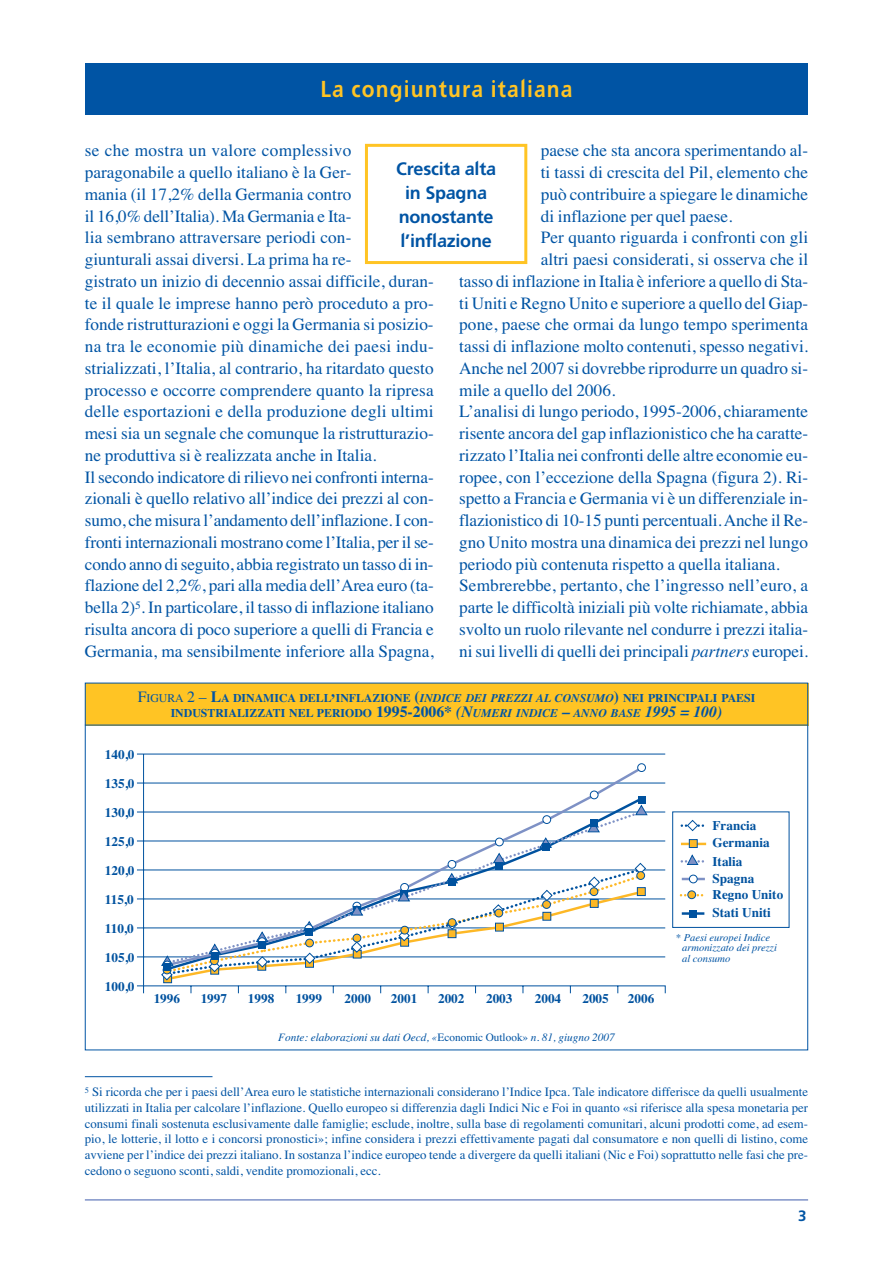
<style>
.page{position:relative;width:893px;height:1263px;background:#fff}
.page>*{position:absolute;margin:0;border:0;box-sizing:border-box;transform-origin:0 0}
.t1{font:23.1px "Freeway Demi";letter-spacing:.055em;color:#ffc424;scale:.91 1}
.t2{font:18px/24px "Freeway Demi";letter-spacing:-.015em;color:#0054a4;text-align:center}
.t3{font:17.25px/21.8px "Times";color:#0054a4}
.t4{font:15px "Freeway Demi";color:#0054a4}
.t5{font:700 13.2px/17.7px "Times";color:#00529f}
.t6{font:12.75px/15.8px "Times";color:#0054a4;text-align:justify}
.t7{font:700 11.85px/15px "Times";color:#0054a4;text-align:center}
.t8{font:italic 11.25px "Times";color:#0054a4}
.t9{font:italic 10.5px/10.5px "Times";color:#0054a4}
.s1{font-style:italic}
.s2{font-weight:400;font-size:15.75px}
.s3{font-weight:400}
.s4{font-size:15.75px}
.s5{font-style:italic;font-size:15.75px}
.s6{font-style:normal}
</style>
<div class="page">
<hr style="left:85px;top:1199px;width:723px;height:2px;background:#8093c8">
<div style="left:85px;top:64px;width:722px;height:51px;background:#0054a4"></div>
<div style="left:85px;top:683px;width:723px;height:42px;background:#ffc424"></div>
<div style="left:672px;top:811px;width:117px;height:117px;border:1px solid #00529f"></div>
<hr style="left:681px;top:843px;width:25px;height:2px;background:#fdb826">
<hr style="left:681px;top:912px;width:23px;height:3px;background:#00529f">
<svg style="left:681px;top:819px;width:24px;height:13px"></svg>
<svg style="left:698px;top:860px;width:6px;height:5px"></svg>
<hr style="left:681px;top:878px;width:24px;height:2px;background:#7e91c5">
<svg style="left:137px;top:839px;width:561px;height:155px"></svg>
<hr style="left:143px;top:754px;width:1px;height:232px;background:#00529f">
<hr style="left:137px;top:956px;width:528px;height:1px;background:#00529f">
<hr style="left:137px;top:928px;width:528px;height:1px;background:#00529f">
<hr style="left:137px;top:899px;width:528px;height:1px;background:#00529f">
<hr style="left:137px;top:870px;width:528px;height:1px;background:#00529f">
<hr style="left:137px;top:841px;width:528px;height:1px;background:#00529f">
<hr style="left:137px;top:812px;width:528px;height:1px;background:#00529f">
<hr style="left:137px;top:783px;width:528px;height:1px;background:#00529f">
<hr style="left:137px;top:754px;width:528px;height:1px;background:#00529f">
<svg style="left:164px;top:769px;width:481px;height:35px"></svg>
<div style="left:163px;top:974px;width:9px;height:9px;border:1px solid #00529f"></div>
<div style="left:637px;top:764px;width:8px;height:8px;background:#fff;border-radius:50%"></div>
<div style="left:637px;top:763px;width:9px;height:9px;border:1px solid #00529f;border-radius:50%"></div>
<div style="left:590px;top:791px;width:8px;height:8px;background:#fff;border-radius:50%"></div>
<div style="left:590px;top:791px;width:8px;height:8px;border:1px solid #00529f;border-radius:50%"></div>
<div style="left:637px;top:796px;width:8px;height:8px;background:#00529f"></div>
<svg style="left:161px;top:804px;width:487px;height:178px"></svg>
<div style="left:305px;top:925px;width:8px;height:7px;background:#fff;border-radius:50%"></div>
<div style="left:304px;top:924px;width:9px;height:9px;border:1px solid #00529f;border-radius:50%"></div>
<div style="left:258px;top:938px;width:8px;height:8px;background:#fff;border-radius:50%"></div>
<div style="left:258px;top:937px;width:8px;height:9px;border:1px solid #00529f;border-radius:50%"></div>
<div style="left:211px;top:949px;width:8px;height:8px;background:#fff;border-radius:50%"></div>
<div style="left:211px;top:949px;width:8px;height:8px;border:1px solid #00529f;border-radius:50%"></div>
<div style="left:163px;top:961px;width:8px;height:8px;border:1px solid #00529f;border-radius:50%"></div>
<div style="left:305px;top:928px;width:8px;height:8px;background:#00529f"></div>
<div style="left:258px;top:941px;width:8px;height:8px;background:#00529f"></div>
<div style="left:211px;top:952px;width:8px;height:8px;background:#00529f"></div>
<div style="left:163px;top:963px;width:8px;height:8px;background:#00529f"></div>
<hr style="left:85px;top:725px;width:723px;height:1px;background:#0054a4">
<hr style="left:85px;top:1076px;width:127px;height:1px;background:#0054a4">
<div style="left:365px;top:144px;width:162px;height:120px;border:3px solid #ffc424"></div>
<h1 class="t1" style="left:320px;top:79px;width:278px">La congiuntura italiana</h1>
<p class="t3" style="left:85px;top:141px;width:350px">se che mostra un valore complessivo paragonabile a quello italiano è la Ger-<br>mania (il 17,2% della Germania contro<br>il 16,0% dell’Italia). Ma Germania e Ita-<br>lia sembrano attraversare periodi con-<br>giunturali assai diversi. La prima ha re-<br>gistrato un inizio di decennio assai difficile, duran&shy;te il quale le imprese hanno però proceduto a pro&shy;fonde ristrutturazioni e oggi la Germania si posizio&shy;na tra le economie più dinamiche dei paesi indu&shy;strializzati, l’Italia, al contrario, ha ritardato questo processo e occorre comprendere quanto la ripresa delle esportazioni e della produzione degli ultimi mesi sia un segnale che comunque la ristrutturazio&shy;ne produttiva si è realizzata anche in Italia.<br>Il secondo indicatore di rilievo nei confronti interna&shy;zionali è quello relativo all’indice dei prezzi al con&shy;sumo, che misura l’andamento dell’inflazione. I con&shy;fronti internazionali mostrano come l’Italia, per il se&shy;condo anno di seguito, abbia registrato un tasso di in&shy;flazione del 2,2%, pari alla media dell’Area euro (ta&shy;bella 2)<sup>5</sup>. In particolare, il tasso di inflazione italiano risulta ancora di poco superiore a quelli di Francia e Germania, ma sensibilmente inferiore alla Spagna,</p>
<p class="t3" style="left:541px;top:141px;width:269px">paese che sta ancora sperimentando al-</p>
<p class="t2" style="left:396px;top:158px;width:102px">Crescita alta in Spagna nonostante l’inflazione</p>
<p class="t3" style="left:541px;top:163px;width:269px">ti tassi di crescita del Pil, elemento che</p>
<p class="t3" style="left:541px;top:185px;width:269px">può contribuire a spiegare le dinamiche</p>
<p class="t3" style="left:541px;top:207px;width:193px">di inflazione per quel paese.</p>
<p class="t3" style="left:541px;top:228px;width:269px">Per quanto riguarda i confronti con gli</p>
<p class="t3" style="left:541px;top:250px;width:269px">altri paesi considerati, si osserva che il</p>
<p class="t3" style="left:459px;top:272px;width:350px">tasso di inflazione in Italia è inferiore a quello di Sta-</p>
<p class="t3" style="left:459px;top:294px;width:350px">ti Uniti e Regno Unito e superiore a quello del Giap-</p>
<p class="t3" style="left:459px;top:315px;width:350px">pone, paese che ormai da lungo tempo sperimenta</p>
<p class="t3" style="left:459px;top:337px;width:350px">tassi di inflazione molto contenuti, spesso negativi.</p>
<p class="t3" style="left:459px;top:359px;width:350px">Anche nel 2007 si dovrebbe riprodurre un quadro si-</p>
<p class="t3" style="left:459px;top:381px;width:158px">mile a quello del 2006.</p>
<p class="t3" style="left:459px;top:402px;width:350px">L’analisi di lungo periodo, 1995-2006, chiaramente</p>
<p class="t3" style="left:459px;top:424px;width:350px">risente ancora del gap inflazionistico che ha caratte-</p>
<p class="t3" style="left:459px;top:446px;width:350px">rizzato l’Italia nei confronti delle altre economie eu-</p>
<p class="t3" style="left:459px;top:468px;width:350px">ropee, con l’eccezione della Spagna (figura 2). Ri-</p>
<p class="t3" style="left:459px;top:489px;width:350px">spetto a Francia e Germania vi è un differenziale in-</p>
<p class="t3" style="left:459px;top:511px;width:350px">flazionistico di 10-15 punti percentuali. Anche il Re-</p>
<p class="t3" style="left:459px;top:533px;width:350px">gno Unito mostra una dinamica dei prezzi nel lungo</p>
<p class="t3" style="left:459px;top:555px;width:322px">periodo più contenuta rispetto a quella italiana.</p>
<p class="t3" style="left:459px;top:576px;width:350px">Sembrerebbe, pertanto, che l’ingresso nell’euro, a</p>
<p class="t3" style="left:459px;top:598px;width:350px">parte le difficoltà iniziali più volte richiamate, abbia</p>
<p class="t3" style="left:459px;top:620px;width:350px">svolto un ruolo rilevante nel condurre i prezzi italia-</p>
<p class="t3" style="left:459px;top:642px;width:350px">ni sui livelli di quelli dei principali <span class="s1">partners</span> europei.</p>
<p class="t7" style="left:138px;top:692px;width:619px"><span class="s2">F</span><span class="s3">IGURA</span> <span class="s2">2 –</span> <span class="s4">L</span>A DINAMICA DELL<span class="s4">’</span>INFLAZIONE <span class="s4">(</span><span class="s1">INDICE DEI PREZZI AL CONSUMO</span><span class="s4">)</span> NEI PRINCIPALI PAESI<br>INDUSTRIALIZZATI NEL PERIODO <span class="s4">1995-2006*</span> <span class="s5">(N</span><span class="s1">UMERI INDICE</span> <span class="s5">–</span> <span class="s1">ANNO BASE</span> <span class="s5">1995 = 100)</span></p>
<p class="t5" style="left:105px;top:747px;width:31px">140,0</p>
<p class="t5" style="left:105px;top:776px;width:31px">135,0</p>
<p class="t5" style="left:105px;top:805px;width:31px">130,0</p>
<p class="t5" style="left:105px;top:834px;width:31px">125,0</p>
<p class="t5" style="left:105px;top:863px;width:31px">120,0</p>
<p class="t5" style="left:105px;top:892px;width:30px">115,0</p>
<p class="t5" style="left:105px;top:921px;width:30px">110,0</p>
<p class="t5" style="left:105px;top:950px;width:31px">105,0</p>
<p class="t5" style="left:105px;top:979px;width:31px">100,0</p>
<p class="t5" style="left:154px;top:991px;width:28px">1996</p>
<p class="t5" style="left:201px;top:991px;width:28px">1997</p>
<p class="t5" style="left:248px;top:991px;width:28px">1998</p>
<p class="t5" style="left:296px;top:991px;width:28px">1999</p>
<p class="t5" style="left:344px;top:991px;width:28px">2000</p>
<p class="t5" style="left:391px;top:991px;width:28px">2001</p>
<p class="t5" style="left:438px;top:991px;width:28px">2002</p>
<p class="t5" style="left:486px;top:991px;width:28px">2003</p>
<p class="t5" style="left:535px;top:991px;width:28px">2004</p>
<p class="t5" style="left:582px;top:991px;width:28px">2005</p>
<p class="t5" style="left:628px;top:991px;width:28px">2006</p>
<p class="t8" style="left:278px;top:1033px;width:338px">Fonte: elaborazioni su dati Oecd, «<span class="s6">Economic Outlook»</span> n. 81, giugno 2007</p>
<p class="t5" style="left:712px;top:818px;width:45px">Francia</p>
<p class="t5" style="left:712px;top:854px;width:43px">Italia<br>Spagna</p>
<p class="t5" style="left:712px;top:887px;width:72px">Regno Unito</p>
<p class="t5" style="left:712px;top:835px;width:59px">Germania</p>
<p class="t5" style="left:712px;top:904px;width:60px">Stati Uniti</p>
<p class="t9" style="left:682px;top:933px;width:96px;text-indent:-6px">* Paesi europei Indice armonizzato dei prezzi al consumo</p>
<p class="t6" style="left:85px;top:1085px;width:724px"><sup>5</sup> Si ricorda che per i paesi dell’Area euro le statistiche internazionali considerano l’Indice Ipca. Tale indicatore differisce da quelli usualmente utilizzati in Italia per calcolare l’inflazione. Quello europeo si differenzia dagli Indici Nic e Foi in quanto «si riferisce alla spesa monetaria per consumi finali sostenuta esclusivamente dalle famiglie; esclude, inoltre, sulla base di regolamenti comunitari, alcuni prodotti come, ad esem&shy;pio, le lotterie, il lotto e i concorsi pronostici»; infine considera i prezzi effettivamente pagati dal consumatore e non quelli di listino, come avviene per l’indice dei prezzi italiano. In sostanza l’indice europeo tende a divergere da quelli italiani (Nic e Foi) soprattutto nelle fasi che pre&shy;cedono o seguono sconti, saldi, vendite promozionali, ecc.</p>
<p class="t4" style="left:798px;top:1209px;width:10px">3</p>
</div>
